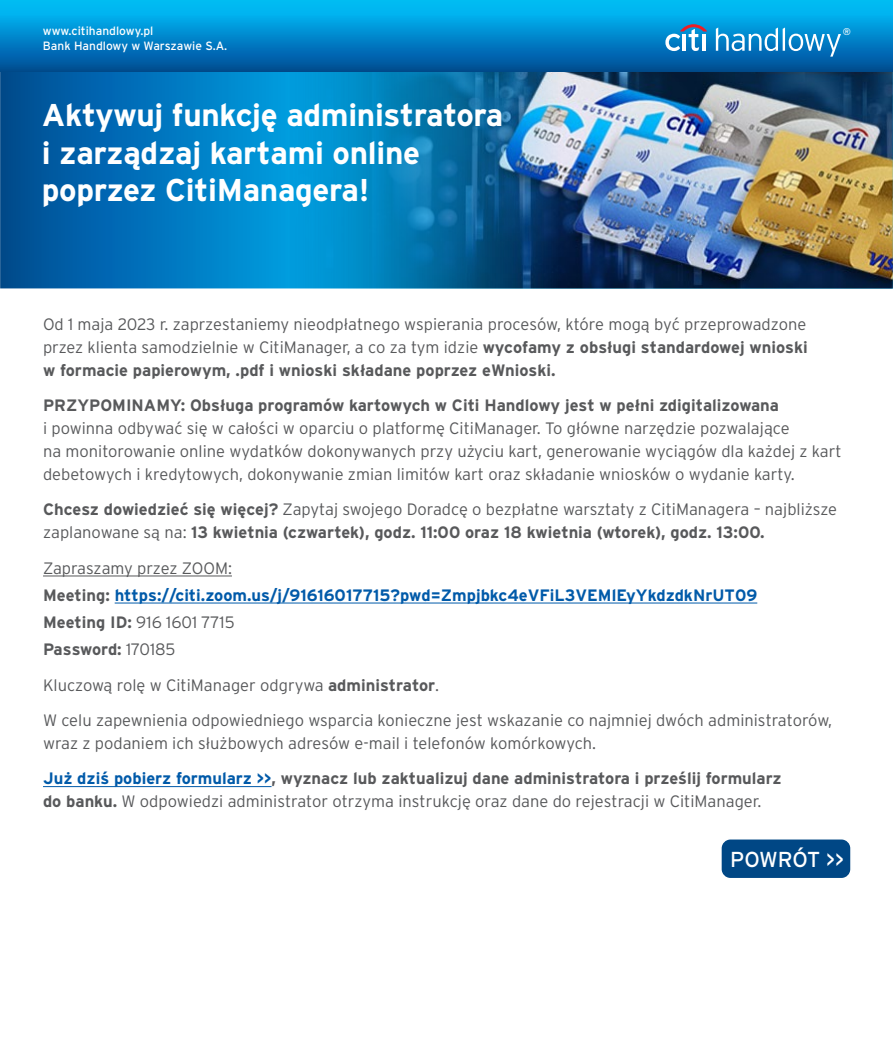
<style>
.page{position:relative;width:893px;height:1046px;background:#fff}
.page>*{position:absolute;margin:0;border:0;box-sizing:border-box;transform-origin:0 0}
.t1{font:700 31.5px/37.8px "Interstate Pl";letter-spacing:-.01em;color:#fff}
.t2{font:21.6px "Interstate Pl";letter-spacing:-.015em;color:#fff}
.t3{font:300 16.5px/22.8px "Interstate Pl";color:#58595b}
.t4{font:700 16.5px/22.8px "Interstate Pl";color:#58595b}
.t5{font:700 16.5px/27px "Interstate Pl";color:#005aa9}
.t6{font:12px/15px "Interstate Pl";color:#fff}
.t7{font:9.75px "Interstate Pl";color:#fff}
.s1{font-weight:700}
.s2{font-weight:300}
.s3{font-weight:300;color:#58595b}
.s4{color:#58595b}
.s5{font-weight:700;color:#005aa9}
</style>
<div class="page">
<svg style="left:0;top:71px;width:290px;height:218px;background:#0172b8"></svg>
<img style="left:290px;top:71px;width:603px;height:218px">
<div style="left:721px;top:839px;width:130px;height:40px;background:#004785;border-radius:10px"></div>
<div style="left:720px;top:838px;width:132px;height:42px;border:2px solid #fff;border-radius:10px"></div>
<div style="left:0;top:0;width:893px;height:71px;background:linear-gradient(to bottom,#00c7ff,#004c98)"></div>
<svg style="left:716px;top:28px;width:125px;height:29px;background:#3898d0"></svg>
<svg style="left:665px;top:24px;width:42px;height:27px"></svg>
<hr style="left:702px;top:34px;width:3px;height:17px;background:#fff">
<hr style="left:43px;top:576px;width:189px;height:1px;background:#58595b">
<hr style="left:115px;top:603px;width:642px;height:1px;background:#005aa9">
<hr style="left:43px;top:786px;width:229px;height:1px;background:#005aa9">
<p class="t6" style="left:43px;top:23px;width:186px">www.citihandlowy.pl<br>Bank Handlowy w Warszawie S.A.</p>
<p class="t7" style="left:843px;top:26px;width:10px">®</p>
<h1 class="t1" style="left:42px;top:96px;width:463px">Aktywuj funkcję administratora i zarządzaj kartami online poprzez CitiManagera!</h1>
<p class="t3" style="left:43px;top:313px;width:766px;text-align:justify">Od 1 maja 2023 r. zaprzestaniemy nieodpłatnego wspierania procesów, które mogą być przeprowadzone przez klienta samodzielnie w CitiManager, a co za tym idzie <span class="s1">wycofamy z obsługi standardowej wnioski w formacie papierowym, .pdf i wnioski składane poprzez eWnioski.</span></p>
<p class="t4" style="left:43px;top:394px;width:737px">PRZYPOMINAMY: Obsługa programów kartowych w Citi Handlowy jest w pełni zdigitalizowana</p>
<p class="t3" style="left:43px;top:417px;width:800px">i powinna odbywać się w całości w oparciu o platformę CitiManager. To główne narzędzie pozwalające<br>na monitorowanie online wydatków dokonywanych przy użyciu kart, generowanie wyciągów dla każdej z kart debetowych i kredytowych, dokonywanie zmian limitów kart oraz składanie wniosków o wydanie karty.</p>
<p class="t4" style="left:43px;top:498px;width:796px">Chcesz dowiedzieć się więcej? <span class="s2">Zapytaj swojego Doradcę o bezpłatne warsztaty z CitiManagera – najbliższe zaplanowane są na:</span> 13 kwietnia (czwartek), godz. 11:00 oraz 18 kwietnia (wtorek), godz. 13:00.</p>
<p class="t5" style="left:43px;top:554px;width:716px"><span class="s3">Zapraszamy przez ZOOM:<br></span><span class="s4">Meeting:</span> https://citi.zoom.us/j/91616017715?pwd=Zmpjbkc4eVFiL3VEMlEyYkdzdkNrUT09<br><span class="s4">Meeting ID:</span> <span class="s3">916 1601 7715<br></span><span class="s4">Password:</span> <span class="s3">170185</span></p>
<p class="t3" style="left:43px;top:667px;width:791px;line-height:35.5px">Kluczową rolę w CitiManager odgrywa <span class="s1">administrator</span>.<br>W celu zapewnienia odpowiedniego wsparcia konieczne jest wskazanie co najmniej dwóch administratorów,</p>
<p class="t3" style="left:43px;top:725px;width:740px;line-height:35.5px">wraz z podaniem ich służbowych adresów e-mail i telefonów komórkowych.<br><span class="s5">Już dziś pobierz formularz &gt;&gt;</span><span class="s1">, wyznacz lub zaktualizuj dane administratora i prześlij formularz</span></p>
<p class="t3" style="left:43px;top:790px;width:720px"><span class="s1">do banku.</span> W odpowiedzi administrator otrzyma instrukcję oraz dane do rejestracji w CitiManager.</p>
<h2 class="t2" style="left:730px;top:847px;width:115px">POWRÓT &gt;&gt;</h2>
</div>
